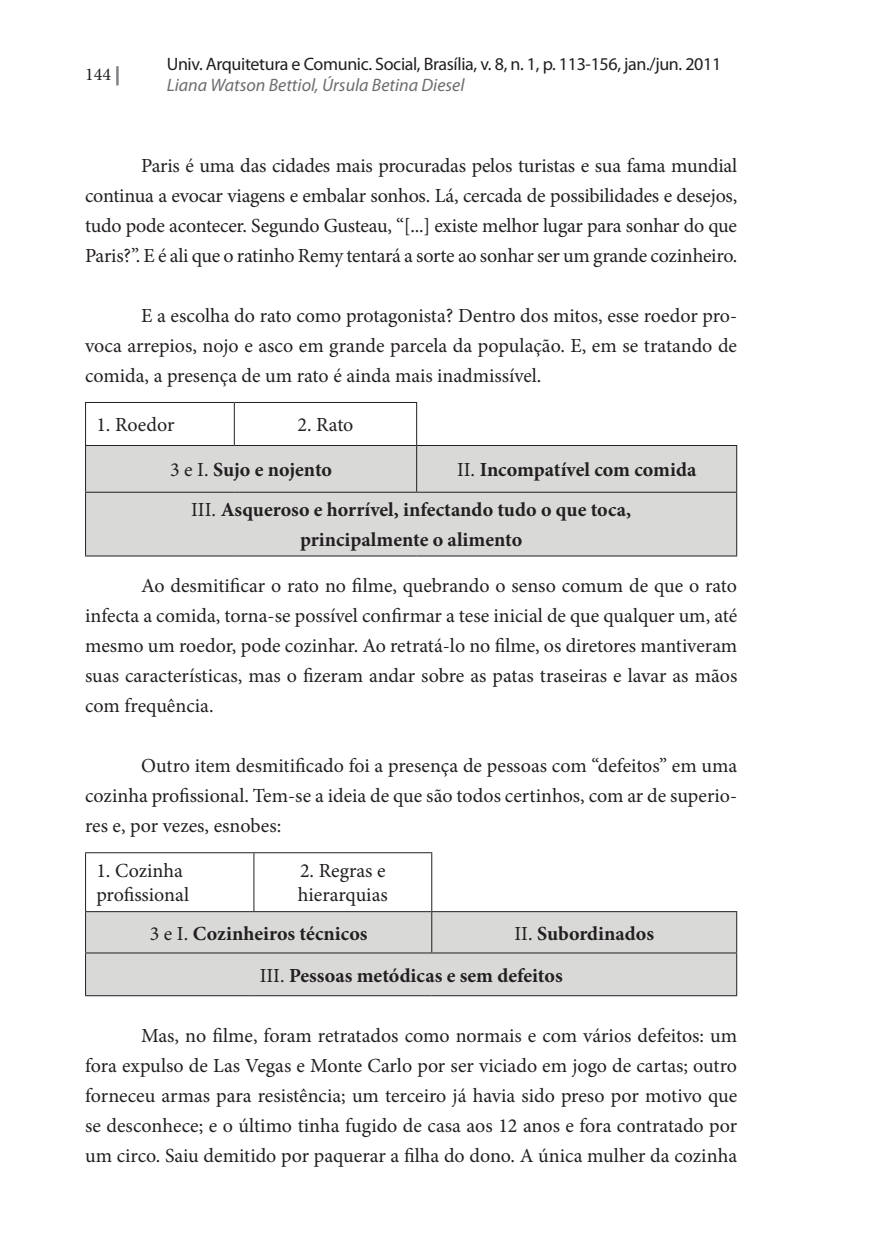
<style>
.page{position:relative;width:879px;height:1248px;background:#fff}
.page>*{position:absolute;margin:0;border:0;box-sizing:border-box;transform-origin:0 0}
.t1{font:20px/30px "Minion Pro";color:#231f20;text-align:justify}
.t2{font:700 20px/40.2px "Minion Pro";color:#231f20}
.t3{font:18px "Myriad Pro";letter-spacing:-.02em;color:#231f20}
.t4{font:italic 18px "Myriad Pro";color:#6c6d70}
.t5{font:18px "Minion Pro";color:#231f20}
.s1{color:#808285}
.s2{font-weight:400}
</style>
<div class="page">
<div style="left:116px;top:66px;width:3px;height:19px;border:1px solid #808285"></div>
<div style="left:86px;top:446px;width:650px;height:109px;background:#d9d9d8"></div>
<hr style="left:85px;top:402px;width:149px;height:1px;background:#231f20">
<hr style="left:85px;top:403px;width:1px;height:42px;background:#231f20">
<hr style="left:234px;top:402px;width:183px;height:1px;background:#231f20">
<hr style="left:234px;top:403px;width:1px;height:42px;background:#231f20">
<hr style="left:416px;top:403px;width:1px;height:42px;background:#231f20">
<hr style="left:85px;top:445px;width:149px;height:1px;background:#231f20">
<hr style="left:85px;top:446px;width:1px;height:45px;background:#231f20">
<hr style="left:234px;top:445px;width:183px;height:1px;background:#231f20">
<hr style="left:417px;top:445px;width:320px;height:1px;background:#231f20">
<hr style="left:416px;top:446px;width:1px;height:45px;background:#231f20">
<hr style="left:736px;top:446px;width:1px;height:45px;background:#231f20">
<hr style="left:85px;top:491px;width:149px;height:1px;background:#231f20">
<hr style="left:85px;top:492px;width:1px;height:63px;background:#231f20">
<hr style="left:234px;top:491px;width:183px;height:1px;background:#231f20">
<hr style="left:417px;top:491px;width:320px;height:1px;background:#231f20">
<hr style="left:736px;top:492px;width:1px;height:63px;background:#231f20">
<hr style="left:85px;top:555px;width:149px;height:1px;background:#231f20">
<hr style="left:234px;top:555px;width:183px;height:1px;background:#231f20">
<hr style="left:417px;top:555px;width:320px;height:1px;background:#231f20">
<div style="left:86px;top:912px;width:650px;height:83px;background:#d9d9d8"></div>
<hr style="left:85px;top:852px;width:169px;height:1px;background:#231f20">
<hr style="left:85px;top:853px;width:1px;height:58px;background:#231f20">
<hr style="left:254px;top:852px;width:178px;height:1px;background:#231f20">
<hr style="left:253px;top:853px;width:1px;height:58px;background:#231f20">
<hr style="left:431px;top:853px;width:1px;height:58px;background:#231f20">
<hr style="left:85px;top:911px;width:169px;height:1px;background:#231f20">
<hr style="left:85px;top:912px;width:1px;height:40px;background:#231f20">
<hr style="left:254px;top:911px;width:178px;height:1px;background:#231f20">
<hr style="left:432px;top:911px;width:305px;height:1px;background:#231f20">
<hr style="left:431px;top:912px;width:1px;height:40px;background:#231f20">
<hr style="left:736px;top:912px;width:1px;height:40px;background:#231f20">
<hr style="left:85px;top:952px;width:169px;height:1px;background:#231f20">
<hr style="left:85px;top:953px;width:1px;height:42px;background:#231f20">
<hr style="left:254px;top:952px;width:178px;height:1px;background:#231f20">
<hr style="left:432px;top:952px;width:305px;height:1px;background:#231f20">
<hr style="left:736px;top:953px;width:1px;height:42px;background:#231f20">
<hr style="left:85px;top:995px;width:169px;height:1px;background:#231f20">
<hr style="left:254px;top:995px;width:178px;height:1px;background:#231f20">
<hr style="left:432px;top:995px;width:305px;height:1px;background:#231f20">
<p class="t5" style="left:85px;top:63px;width:36px">144 <span class="s1">|</span></p>
<p class="t3" style="left:167px;top:53px;width:556px">Univ. Arquitetura e Comunic. Social, Brasília, v. 8, n. 1, p. 113-156, jan./jun. 2011</p>
<p class="t4" style="left:167px;top:74px;width:299px">Liana Watson Bettiol, Úrsula Betina Diesel</p>
<p class="t1" style="left:85px;top:150px;width:654px;text-indent:56px">Paris é uma das cidades mais procuradas pelos turistas e sua fama mundial continua a evocar viagens e embalar sonhos. Lá, cercada de possibilidades e desejos, tudo pode acontecer. Segundo Gusteau, “[...] existe melhor lugar para sonhar do que Paris?”. E é ali que o ratinho Remy tentará a sorte ao sonhar ser um grande cozinheiro.</p>
<p class="t1" style="left:85px;top:300px;width:653px;text-indent:56px">E a escolha do rato como protagonista? Dentro dos mitos, esse roedor pro&shy;voca arrepios, nojo e asco em grande parcela da população. E, em se tratando de comida, a presença de um rato é ainda mais inadmissível.</p>
<p class="t1" style="left:96px;top:410px;width:80px">1. Roedor</p>
<p class="t1" style="left:297px;top:410px;width:58px">2. Rato</p>
<p class="t2" style="left:170px;top:449px;width:163px"><span class="s2">3 e I.</span> Sujo e nojento</p>
<p class="t2" style="left:191px;top:449px;width:507px;text-indent:266px"><span class="s2">II.</span> Incompatível com comida<br><span class="s2">III.</span> Asqueroso e horrível, infectando tudo o que toca,</p>
<p class="t2" style="left:300px;top:519px;width:224px">principalmente o alimento</p>
<p class="t1" style="left:85px;top:570px;width:654px;text-indent:56px">Ao desmitificar o rato no filme, quebrando o senso comum de que o rato infecta a comida, torna-se possível confirmar a tese inicial de que qualquer um, até mesmo um roedor, pode cozinhar. Ao retratá-lo no filme, os diretores mantiveram suas características, mas o fizeram andar sobre as patas traseiras e lavar as mãos com frequência.</p>
<p class="t1" style="left:85px;top:750px;width:653px;text-indent:56px">Outro item desmitificado foi a presença de pessoas com “defeitos” em uma cozinha profissional. Tem-se a ideia de que são todos certinhos, com ar de superio&shy;res e, por vezes, esnobes:</p>
<p class="t1" style="left:96px;top:859px;width:94px;line-height:24px">1. Cozinha profissional</p>
<p class="t1" style="left:298px;top:859px;width:91px;line-height:24px">2. Regras e hierarquias</p>
<p class="t2" style="left:150px;top:912px;width:219px"><span class="s2">3 e I.</span> Cozinheiros técnicos</p>
<p class="t2" style="left:260px;top:911px;width:396px;line-height:42px;text-indent:255px"><span class="s2">II.</span> Subordinados<br><span class="s2">III.</span> Pessoas metódicas e sem defeitos</p>
<p class="t1" style="left:85px;top:1020px;width:654px;text-indent:56px">Mas, no filme, foram retratados como normais e com vários defeitos: um fora expulso de Las Vegas e Monte Carlo por ser viciado em jogo de cartas; outro forneceu armas para resistência; um terceiro já havia sido preso por motivo que se desconhece; e o último tinha fugido de casa aos 12 anos e fora contratado por um circo. Saiu demitido por paquerar a filha do dono. A única mulher da cozinha</p>
</div>
